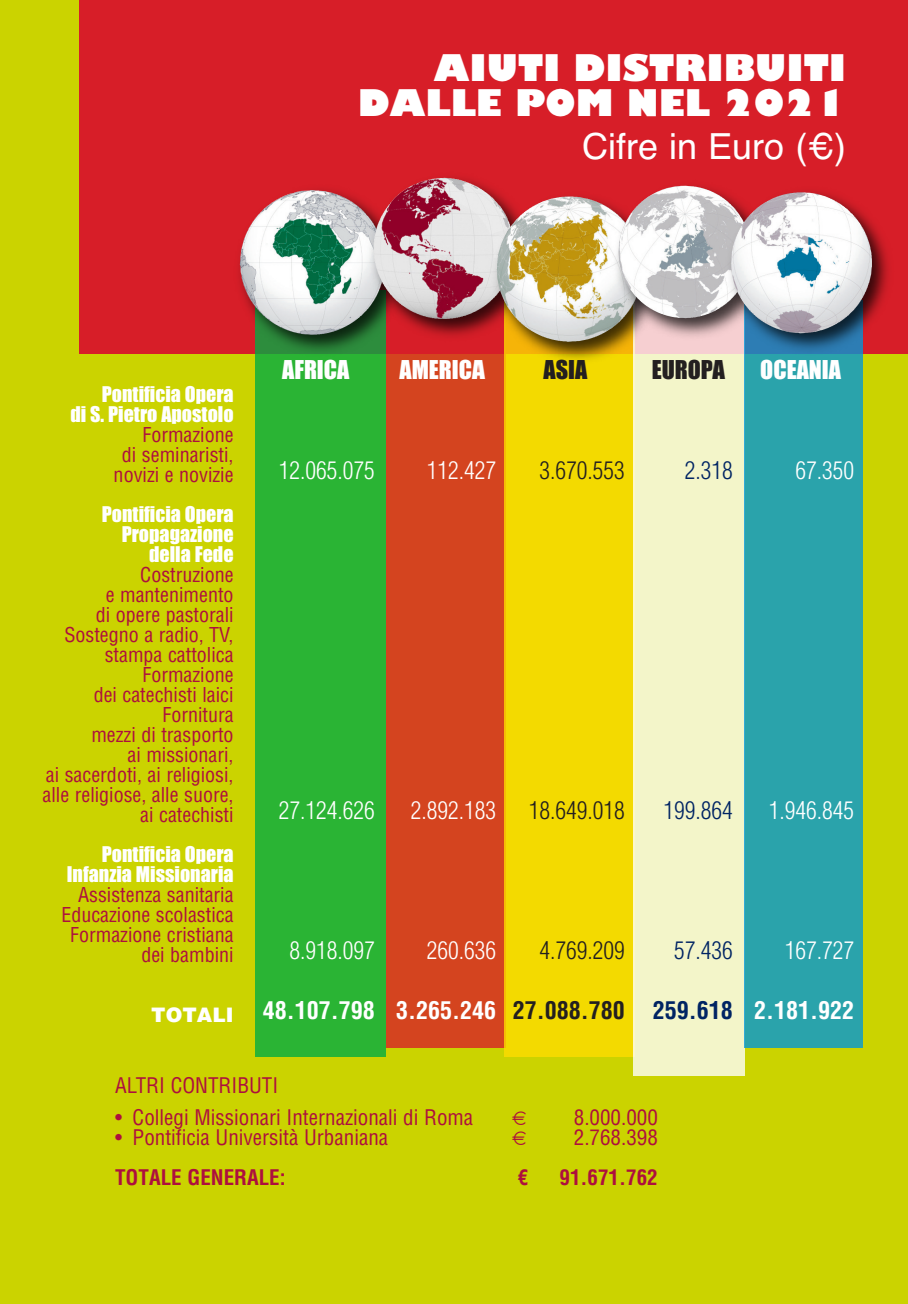
<style>
.page{position:relative;width:908px;height:1304px;background:#fff}
.page>*{position:absolute;margin:0;border:0;box-sizing:border-box;transform-origin:0 0}
.t1{font:800 36px/35px "Gill Sans";color:#fff;text-align:right}
.t2{font:36px "Helvetica";color:#fff}
.t3{font:300 condensed 24px "Helvetica";color:#fff}
.t4{font:700 condensed 24px "Helvetica";color:#fff}
.t5{font:300 condensed 24px "Helvetica";color:#231f20}
.t6{font:24px "Impact";color:#fff}
.t7{font:300 condensed 24px "Helvetica";color:#002463}
.t8{font:24px "Impact";color:#231f20}
.t9{font:700 condensed 24px "Helvetica";color:#231f20}
.t10{font:700 condensed 24px "Helvetica";color:#002463}
.t11{font:condensed 21px "Helvetica";color:#ad0f3e}
.t12{font:700 condensed 21px "Helvetica";color:#ad0f3e}
.t13{font:condensed 20px/20px "Helvetica";color:#ad0f3e;text-align:right}
.t14{font:20px/20px "Impact";color:#fff;text-align:right}
.t15{font:900 20px "Helvetica";color:#fff}
</style>
<div class="page">
<div style="left:0;top:0;width:907px;height:1304px;background:#cbd300"></div>
<div style="left:80px;top:0;width:827px;height:353px;background:#d71e28"></div>
<div style="left:255px;top:290px;width:130px;height:766px;background:#2ab434"></div>
<div style="left:385px;top:296px;width:120px;height:752px;background:#d4441f"></div>
<div style="left:504px;top:284px;width:131px;height:772px;background:#f3da00"></div>
<div style="left:633px;top:267px;width:111px;height:809px;background:#f3f5c9"></div>
<div style="left:744px;top:300px;width:118px;height:748px;background:#2aa3ab"></div>
<img style="left:225px;top:189px;width:161px;height:192px">
<img style="left:239px;top:190px;width:117px;height:134px">
<img style="left:356px;top:177px;width:123px;height:190px">
<img style="left:373px;top:178px;width:106px;height:64px">
<img style="left:479px;top:183px;width:122px;height:208px">
<img style="left:496px;top:196px;width:105px;height:146px">
<img style="left:601px;top:185px;width:112px;height:172px">
<img style="left:617px;top:186px;width:96px;height:105px">
<img style="left:713px;top:189px;width:194px;height:192px">
<img style="left:730px;top:218px;width:141px;height:115px">
<h1 class="t1" style="left:358px;top:51px;width:489px">AIUTI DISTRIBUITI<br>DALLE POM NEL 2021</h1>
<h1 class="t2" style="left:581px;top:125px;width:265px">Cifre in Euro (€)</h1>
<p class="t14" style="left:70px;top:385px;width:164px">Pontificia Opera<br>di S. Pietro Apostolo</p>
<p class="t13" style="left:114px;top:425px;width:121px">Formazione<br>di seminaristi, novizi e novizie</p>
<p class="t14" style="left:102px;top:505px;width:133px">Pontificia Opera<br>Propagazione della Fede</p>
<p class="t13" style="left:43px;top:565px;width:192px">Costruzione<br>e mantenimento<br>di opere pastorali<br>Sostegno a radio, TV, stampa cattolica<br>Formazione<br>dei catechisti laici<br>Fornitura<br>mezzi di trasporto<br>ai missionari,<br>ai sacerdoti, ai religiosi, alle religiose, alle suore, ai catechisti</p>
<p class="t14" style="left:67px;top:845px;width:168px">Pontificia Opera<br>Infanzia Missionaria</p>
<p class="t13" style="left:61px;top:885px;width:174px">Assistenza sanitaria<br>Educazione scolastica<br>Formazione cristiana dei bambini</p>
<p class="t15" style="left:151px;top:1008px;width:84px">TOTALI</p>
<p class="t6" style="left:282px;top:357px;width:69px">AFRICA</p>
<p class="t6" style="left:399px;top:357px;width:86px">AMERICA</p>
<p class="t3" style="left:279px;top:461px;width:97px">12.065.075</p>
<p class="t3" style="left:426px;top:461px;width:71px">112.427</p>
<p class="t8" style="left:543px;top:357px;width:45px">ASIA</p>
<p class="t8" style="left:651px;top:357px;width:74px">EUROPA</p>
<p class="t6" style="left:759px;top:357px;width:82px">OCEANIA</p>
<p class="t5" style="left:539px;top:461px;width:87px">3.670.553</p>
<p class="t7" style="left:684px;top:461px;width:49px">2.318</p>
<p class="t3" style="left:795px;top:461px;width:60px">67.350</p>
<p class="t3" style="left:279px;top:801px;width:97px">27.124.626</p>
<p class="t3" style="left:410px;top:801px;width:87px">2.892.183</p>
<p class="t5" style="left:528px;top:801px;width:97px">18.649.018</p>
<p class="t7" style="left:663px;top:801px;width:71px">199.864</p>
<p class="t3" style="left:768px;top:801px;width:87px">1.946.845</p>
<p class="t3" style="left:289px;top:941px;width:87px">8.918.097</p>
<p class="t4" style="left:262px;top:1001px;width:113px">48.107.798</p>
<p class="t3" style="left:426px;top:941px;width:71px">260.636</p>
<p class="t4" style="left:396px;top:1001px;width:101px">3.265.246</p>
<p class="t5" style="left:539px;top:941px;width:87px">4.769.209</p>
<p class="t9" style="left:512px;top:1001px;width:113px">27.088.780</p>
<p class="t7" style="left:673px;top:941px;width:60px">57.436</p>
<p class="t10" style="left:652px;top:1001px;width:81px">259.618</p>
<p class="t3" style="left:784px;top:941px;width:71px">167.727</p>
<p class="t4" style="left:753px;top:1001px;width:101px">2.181.922</p>
<p class="t11" style="left:115px;top:1074px;width:164px">ALTRI CONTRIBUTI</p>
<p class="t11" style="left:115px;top:1105px;width:359px">• Collegi Missionari Internazionali di Roma</p>
<p class="t11" style="left:573px;top:1105px;width:85px">8.000.000</p>
<p class="t11" style="left:115px;top:1125px;width:274px">• Pontificia Università Urbaniana</p>
<p class="t11" style="left:573px;top:1125px;width:85px">2.768.398</p>
<p class="t12" style="left:115px;top:1169px;width:172px">TOTALE GENERALE:</p>
<p class="t12" style="left:517px;top:1169px;width:12px">€</p>
<p class="t12" style="left:559px;top:1169px;width:99px">91.671.762</p>
</div>
